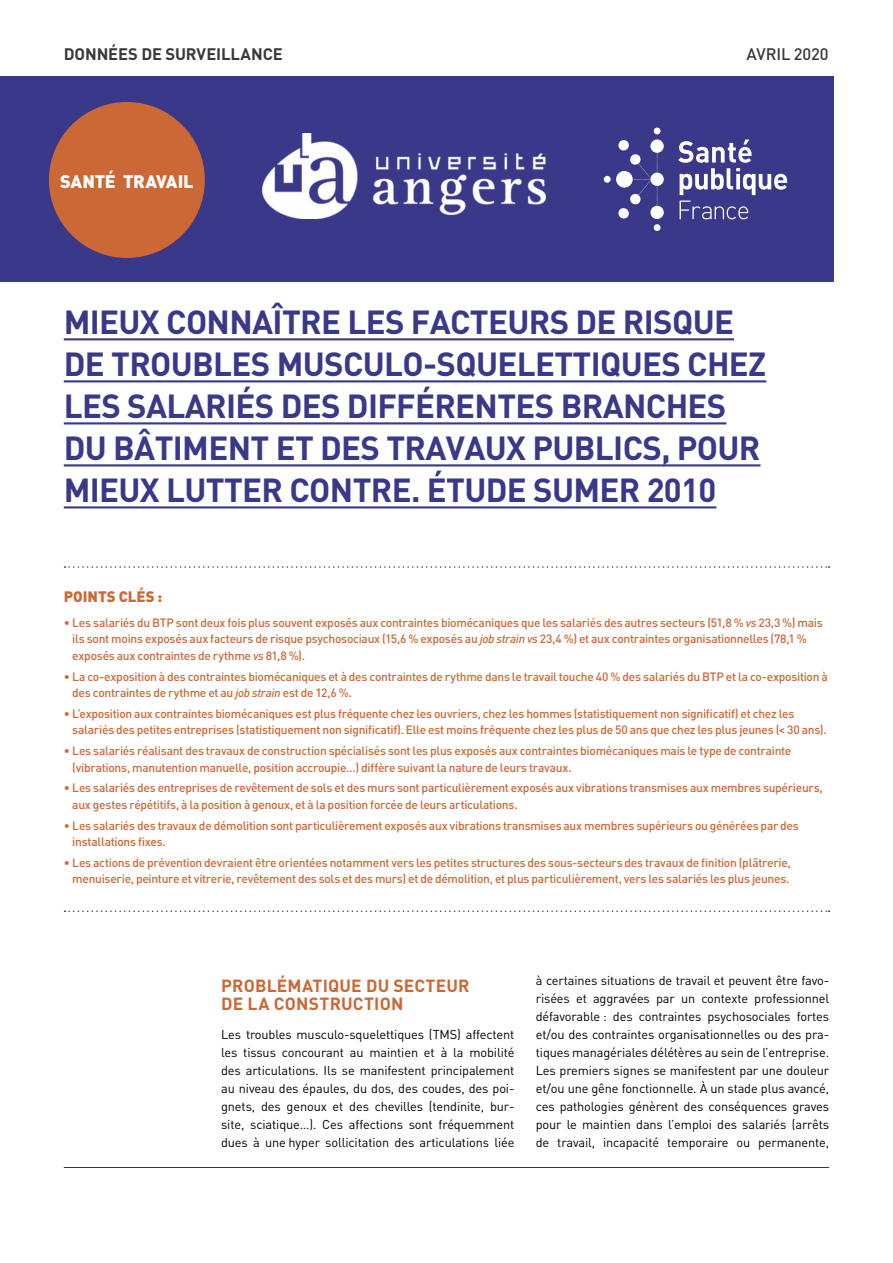
<style>
.page{position:relative;width:893px;height:1263px;background:#fff}
.page>*{position:absolute;margin:0;border:0;box-sizing:border-box;transform-origin:0 0}
.t1{font:700 33px/42px "DIN Pro";letter-spacing:-.02em;color:#3a3989}
.t2{font:900 18px "DIN Pro";letter-spacing:-.015em;color:#fff}
.t3{font:700 17.4px/18px "DIN Pro";letter-spacing:.01em;color:#cc6736}
.t4{font:700 16.5px "DIN Pro";letter-spacing:-.01em;color:#393939}
.t5{font:500 16.5px "DIN Pro";letter-spacing:-.01em;color:#393939}
.t6{font:900 15px "DIN Pro";color:#cc6736}
.t7{font:12.75px/18px "DIN Pro";letter-spacing:-.01em;color:#000;text-align:justify}
.t8{font:500 12px/16.5px "DIN Pro";letter-spacing:-.025em;color:#cc6736}
.s1{font-style:italic}
</style>
<div class="page">
<div style="left:0;top:77px;width:833px;height:205px;background:#3a3989"></div>
<svg style="left:616px;top:171px;width:17px;height:17px"></svg>
<div style="left:650px;top:206px;width:14px;height:13px;background:#fff;border-radius:50%"></div>
<svg style="left:650px;top:139px;width:14px;height:14px"></svg>
<div style="left:650px;top:173px;width:14px;height:13px;background:#fff;border-radius:50%"></div>
<div style="left:604px;top:176px;width:7px;height:7px;background:#fff;border-radius:50%"></div>
<div style="left:654px;top:224px;width:6px;height:7px;background:#fff;border-radius:50%"></div>
<svg style="left:618px;top:128px;width:42px;height:91px"></svg>
<svg style="left:678px;top:140px;width:109px;height:55px"></svg>
<svg style="left:680px;top:201px;width:68px;height:18px"></svg>
<div style="left:49px;top:102px;width:156px;height:156px;background:#cc6736;border-radius:50%"></div>
<hr style="left:64px;top:1167px;width:765px;height:1px;background:#393939">
<svg style="left:65px;top:910px;width:764px;height:2px"></svg>
<svg style="left:65px;top:566px;width:764px;height:2px"></svg>
<hr style="left:64px;top:338px;width:670px;height:3px;background:#3a3989">
<hr style="left:64px;top:380px;width:702px;height:3px;background:#3a3989">
<hr style="left:64px;top:422px;width:662px;height:3px;background:#3a3989">
<hr style="left:64px;top:464px;width:696px;height:3px;background:#3a3989">
<hr style="left:64px;top:506px;width:652px;height:3px;background:#3a3989">
<img style="left:263px;top:133px;width:283px;height:86px">
<h3 class="t4" style="left:64px;top:42px;width:220px">DONNÉES DE SURVEILLANCE</h3>
<h3 class="t5" style="left:746px;top:42px;width:84px">AVRIL 2020</h3>
<h2 class="t2" style="left:60px;top:169px;width:135px">SANTÉ TRAVAIL</h2>
<h1 class="t1" style="left:64px;top:299px;width:704px">MIEUX CONNAÎTRE LES FACTEURS DE RISQUE DE TROUBLES MUSCULO-SQUELETTIQUES CHEZ LES SALARIÉS DES DIFFÉRENTES BRANCHES DU BÂTIMENT ET DES TRAVAUX PUBLICS, POUR MIEUX LUTTER CONTRE. ÉTUDE SUMER 2010</h1>
<h5 class="t6" style="left:64px;top:586px;width:100px">POINTS CLÉS :</h5>
<p class="t8" style="left:72px;top:614px;width:752px;text-indent:-9px">• Les salariés du BTP sont deux fois plus souvent exposés aux contraintes biomécaniques que les salariés des autres secteurs (51,8 % <span class="s1">vs</span> 23,3 %) mais ils sont moins exposés aux facteurs de risque psychosociaux (15,6 % exposés au <span class="s1">job strain vs</span> 23,4 %) et aux contraintes organisationnelles (78,1 % exposés aux contraintes de rythme <span class="s1">vs</span> 81,8 %).</p>
<p class="t8" style="left:72px;top:667px;width:757px;text-indent:-9px">• La co‑exposition à des contraintes biomécaniques et à des contraintes de rythme dans le travail touche 40 % des salariés du BTP et la co‑exposition à des contraintes de rythme et au <span class="s1">job strain</span> est de 12,6 %.</p>
<p class="t8" style="left:72px;top:705px;width:756px;text-indent:-9px">• L’exposition aux contraintes biomécaniques est plus fréquente chez les ouvriers, chez les hommes (statistiquement non signifcatif) et chez les salariés des petites entreprises (statistiquement non signifcatif). Elle est moins fréquente chez les plus de 50 ans que chez les plus jeunes (&lt; 30 ans).</p>
<p class="t8" style="left:72px;top:742px;width:720px;text-indent:-9px">• Les salariés réalisant des travaux de construction spécialisés sont les plus exposés aux contraintes biomécaniques mais le type de contrainte (vibrations, manutention manuelle, position accroupie…) diffère suivant la nature de leurs travaux.</p>
<p class="t8" style="left:72px;top:779px;width:752px;text-indent:-9px">• Les salariés des entreprises de revêtement de sols et des murs sont particulièrement exposés aux vibrations transmises aux membres supérieurs, aux gestes répétitifs, à la position à genoux, et à la position forcée de leurs articulations.</p>
<p class="t8" style="left:72px;top:816px;width:728px;text-indent:-9px">• Les salariés des travaux de démolition sont particulièrement exposés aux vibrations transmises aux membres supérieurs ou générées par des installations fxes.</p>
<p class="t8" style="left:64px;top:854px;width:728px;text-align:right">• Les actions de prévention devraient être orientées notamment vers les petites structures des sous‑secteurs des travaux de fnition (plâtrerie, menuiserie, peinture et vitrerie, revêtement des sols et des murs) et de démolition, et plus particulièrement, vers les salariés les plus jeunes.</p>
<h4 class="t3" style="left:221px;top:976px;width:250px">PROBLÉMATIQUE DU SECTEUR<br>DE LA CONSTRUCTION</h4>
<p class="t7" style="left:221px;top:1025px;width:295px">Les troubles musculo‑squelettiques (TMS) affectent les tissus concourant au maintien et à la mobilité des articulations. Ils se manifestent principalement au niveau des épaules, du dos, des coudes, des poi‑ gnets, des genoux et des chevilles (tendinite, bur‑ site, sciatique…). Ces affections sont fréquemment dues à une hyper sollicitation des articulations liée</p>
<p class="t7" style="left:536px;top:971px;width:295px">à certaines situations de travail et peuvent être favo‑ risées et aggravées par un contexte professionnel défavorable : des contraintes psychosociales fortes et/ou des contraintes organisationnelles ou des pra‑ tiques managériales délétères au sein de l’entreprise.<br>Les premiers signes se manifestent par une douleur et/ou une gêne fonctionnelle. À un stade plus avancé, ces pathologies génèrent des conséquences graves pour le maintien dans l’emploi des salariés (arrêts de travail, incapacité temporaire ou permanente,</p>
</div>
